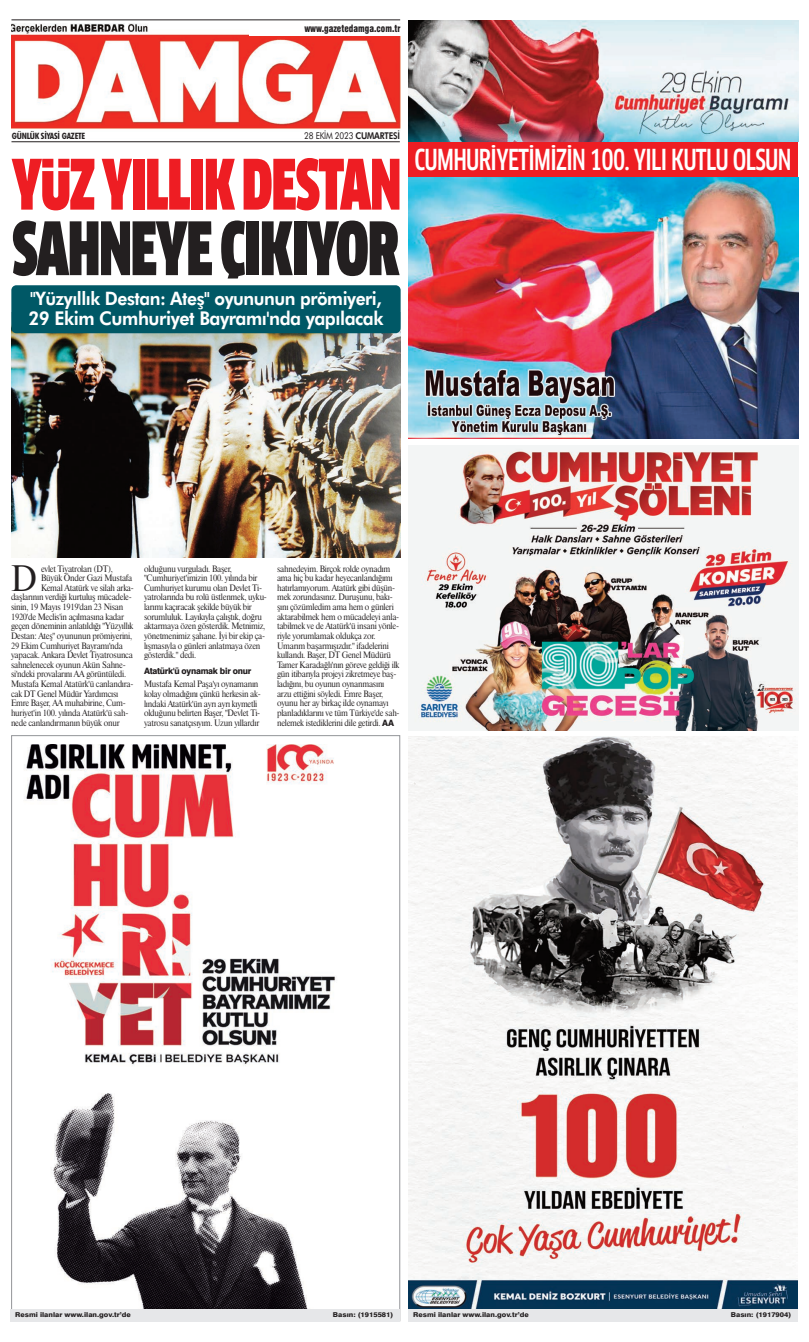
<style>
.page{position:relative;width:809px;height:1342px;background:#fff}
.page>*{position:absolute;margin:0;border:0;box-sizing:border-box;transform-origin:0 0}
.t1{font:900 condensed 71.75px "Clan Pro";letter-spacing:-.015em;color:#231f20;scale:.86 1}
.t2{font:900 condensed 67.81px "Clan Pro";letter-spacing:-.015em;color:#ee1d23;scale:.86 1}
.t3{font:34.65px "Dutch 801 BT Roman Headline";color:#231f20;scale:.96 1}
.t4{font:500 condensed 28.26px "Clan Pro";letter-spacing:-.025em;color:#fff}
.t5{font:800 18.99px "Futura BT";letter-spacing:-.025em;color:#fff;scale:.94 1}
.t6{font:800 18.55px "Futura BT";letter-spacing:-.025em;color:#fff;scale:.94 1}
.t7{font:900 condensed 9.89px "Swiss 721 BT";color:#231f20;scale:.91 1}
.t8{font:9.36px "Futura BT";letter-spacing:-.025em;color:#231f20;scale:.86 1}
.t9{font:8.75px/9.6px "Dutch 801 BT Roman Headline";letter-spacing:-.03em;color:#231f20;scale:.96 1}
.t10{font:800 8.75px "Swiss 721 BT";letter-spacing:-.03em;color:#231f20;scale:.96 1}
.t11{font:8.75px "Futura Bold Condensed BT";letter-spacing:-.025em;color:#231f20;scale:1.08 1}
.t12{font:800 6.74px "Swiss 721 BT";color:#231f20;scale:1.08 1}
.s1{font-weight:800}
.s2{font-family:"Swiss 721 BT";font-weight:800}
</style>
<div class="page">
<img style="left:25px;top:744px;width:311px;height:565px">
<img style="left:408px;top:736px;width:389px;height:575px">
<svg style="left:227px;top:267px;width:14px;height:11px"></svg>
<div style="left:11px;top:1309px;width:389px;height:12px;background:#e6e7e9"></div>
<div style="left:409px;top:1309px;width:389px;height:12px;background:#e6e7e9"></div>
<img style="left:11px;top:330px;width:389px;height:228px">
<img style="left:408px;top:446px;width:390px;height:284px">
<div style="left:408px;top:135px;width:390px;height:134px;background:#ee1d23"></div>
<img style="left:408px;top:177px;width:390px;height:261px">
<img style="left:408px;top:20px;width:390px;height:122px">
<img style="left:11px;top:24px;width:389px;height:105px">
<hr style="left:11px;top:20px;width:389px;height:1px;background:#231f20">
<div style="left:249px;top:24px;width:151px;height:11px;background:#fff"></div>
<hr style="left:11px;top:142px;width:389px;height:1px;background:#231f20">
<div style="left:11px;top:285px;width:389px;height:48px;background:#005866;border-radius:5px"></div>
<p class="t7" style="left:304px;top:22px;width:107px">www.gazetedamga.com.tr</p>
<p class="t11" style="left:12px;top:131px;width:70px">GÜNLÜK SİYASİ GAZETE</p>
<p class="t8" style="left:304px;top:130px;width:113px">28 EKİM 2023 <span class="s1">CUMARTESİ</span></p>
<h2 class="t2" style="left:12px;top:159px;width:454px">YUZ YILLIK DESTAN</h2>
<h1 class="t1" style="left:12px;top:221px;width:451px">SAHNEYE CIKIYOR</h1>
<h3 class="t6" style="left:30px;top:287px;width:375px">"Yüzyıllık Destan: Ateş" oyununun prömiyeri,</h3>
<h3 class="t5" style="left:28px;top:307px;width:379px">29 Ekim Cumhuriyet Bayramı'nda yapılacak</h3>
<h3 class="t4" style="left:414px;top:149px;width:379px">CUMHURİYETİMİZİN 100. YILI KUTLU OLSUN</h3>
<h3 class="t3" style="left:11px;top:558px;width:29px">D</h3>
<p class="t9" style="left:41px;top:564px;width:76px">evlet Tiyatroları (DT),</p>
<p class="t9" style="left:41px;top:573px;width:97px">Büyük Önder Gazi Mustafa</p>
<p class="t9" style="left:41px;top:583px;width:98px">Kemal Atatürk ve silah arka-</p>
<p class="t9" style="left:11px;top:593px;width:127px">daşlarının verdiği kurtuluş mücadele-</p>
<p class="t9" style="left:11px;top:602px;width:118px">sinin, 19 Mayıs 1919'dan 23 Nisan</p>
<p class="t9" style="left:11px;top:612px;width:119px">1920'de Meclis'in açılmasına kadar</p>
<p class="t9" style="left:11px;top:621px;width:129px">geçen döneminin anlatıldığı "Yüzyıllık</p>
<p class="t9" style="left:11px;top:631px;width:128px">Destan: Ateş" oyununun prömiyerini,</p>
<p class="t9" style="left:11px;top:641px;width:118px">29 Ekim Cumhuriyet Bayramı'nda</p>
<p class="t9" style="left:11px;top:650px;width:128px">yapacak. Ankara Devlet Tiyatrosunca</p>
<p class="t9" style="left:11px;top:660px;width:121px">sahnelenecek oyunun Akün Sahne-</p>
<p class="t9" style="left:11px;top:670px;width:121px">si'ndeki provalarını AA görüntüledi.</p>
<p class="t9" style="left:11px;top:679px;width:129px">Mustafa Kemal Atatürk'ü canlandıra-</p>
<p class="t9" style="left:11px;top:689px;width:113px">cak DT Genel Müdür Yardımcısı</p>
<p class="t9" style="left:11px;top:698px;width:121px">Emre Başer, AA muhabirine, Cum-</p>
<p class="t9" style="left:11px;top:708px;width:124px">huriyet'in 100. yılında Atatürk'ü sah-</p>
<p class="t9" style="left:11px;top:718px;width:115px">nede canlandırmanın büyük onur</p>
<p class="t9" style="left:144px;top:564px;width:129px">olduğunu vurguladı. Başer, "Cumhuriyet'imizin 100. yılında bir Cumhuriyet kurumu olan Devlet Ti&shy;yatrolarında bu rolü üstlenmek, uyku&shy;larımı kaçıracak şekilde büyük bir sorumluluk. Layıkıyla çalıştık, doğru aktarmaya özen gösterdik. Metnimiz, yönetmenimiz şahane. İyi bir ekip ça&shy;lışmasıyla o günleri anlatmaya özen gösterdik." dedi.</p>
<p class="t10" style="left:144px;top:665px;width:113px">Atatürk'ü oynamak bir onur</p>
<p class="t9" style="left:144px;top:679px;width:123px">Mustafa Kemal Paşa'yı oynamanın kolay olmadığını çünkü herkesin ak&shy;lındaki Atatürk'ün ayrı ayrı kıymetli olduğunu belirten Başer, "Devlet Ti&shy;yatrosu sanatçısıyım. Uzun yıllardır</p>
<p class="t9" style="left:277px;top:564px;width:129px">sahnedeyim. Birçok rolde oynadım ama hiç bu kadar heyecanlandığımı hatırlamıyorum. Atatürk gibi düşün&shy;mek zorundasınız. Duruşunu, bakı&shy;şını çözümledim ama hem o günleri aktarabilmek hem o mücadeleyi anla&shy;tabilmek ve de Atatürk'ü insani yönle&shy;riyle yorumlamak oldukça zor.<br>Umarım başarmışızdır." ifadelerini kullandı. Başer, DT Genel Müdürü Tamer Karadağlı'nın göreve geldiği ilk gün itibarıyla projeyi zikretmeye baş&shy;ladığını, bu oyunun oynanmasını arzu ettiğini söyledi. Emre Başer, oyunu her ay birkaç ilde oynamayı planladıklarını ve tüm Türkiye'de sah&shy;nelemek istediklerini dile getirdi. <span class="s2">AA</span></p>
<p class="t12" style="left:15px;top:1311px;width:108px">Resmi ilanlar www.ilan.gov.tr’de</p>
<p class="t12" style="left:333px;top:1311px;width:57px">Basın: (1915581)</p>
<p class="t12" style="left:413px;top:1311px;width:108px">Resmi ilanlar www.ilan.gov.tr’de</p>
<p class="t12" style="left:731px;top:1311px;width:57px">Basın: (1917904)</p>
</div>
